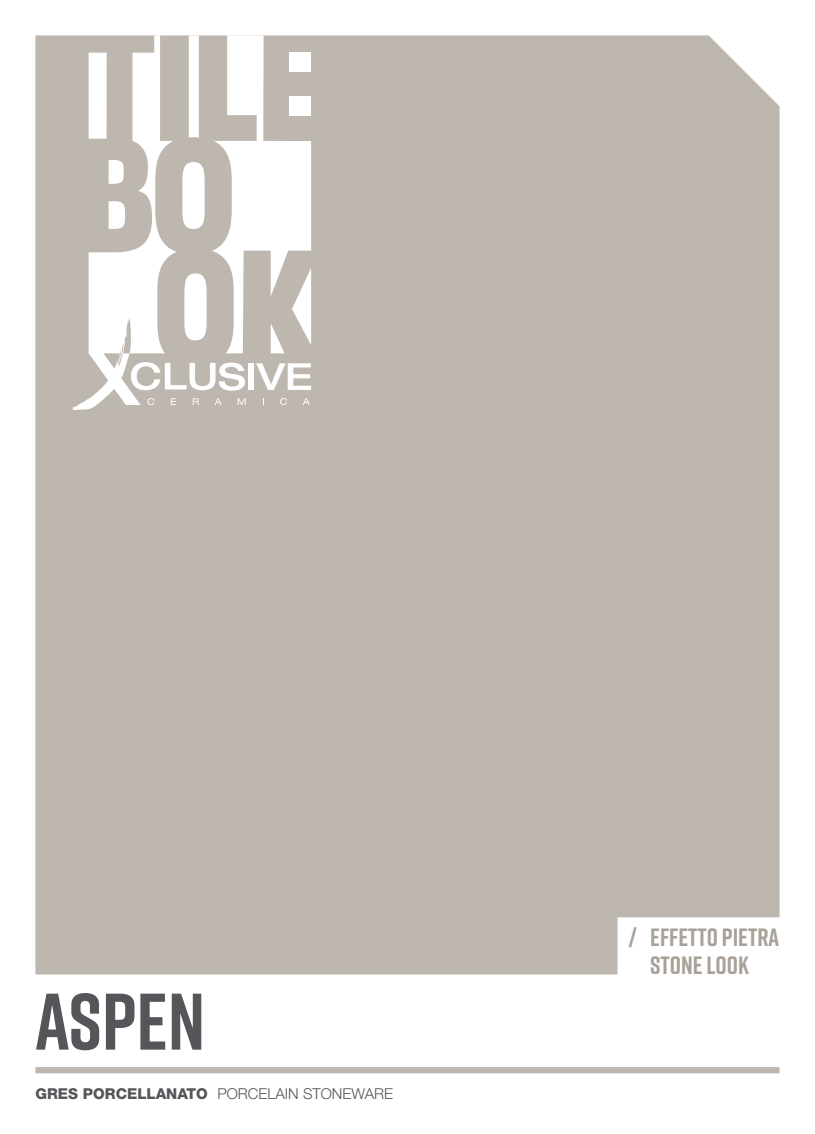
<style>
.page{position:relative;width:815px;height:1134px;background:#fff}
.page>*{position:absolute;margin:0;border:0;box-sizing:border-box;transform-origin:0 0}
.Nomi_serie_piccoli{font:700 80px "Rift";color:#55555a}
.t1{font:700 25px "Rift";color:#a8a197}
.Nomi_serie_piccoli-2{font:300 15px "Helvetica Neue LT Std";color:#55555a}
.s1{font-weight:800}
</style>
<div class="page">
<div style="left:35px;top:35px;width:745px;height:939px;background:#bdb7af"></div>
<div style="left:35px;top:1067px;width:745px;height:6px;background:#bdb7af"></div>
<svg style="left:256px;top:363px;width:55px;height:27px"></svg>
<div style="left:248px;top:363px;width:6px;height:27px;background:#fff"></div>
<svg style="left:177px;top:362px;width:68px;height:29px"></svg>
<svg style="left:72px;top:35px;width:105px;height:376px;fill:#bdb7af"></svg>
<svg style="left:182px;top:35px;width:129px;height:318px"></svg>
<svg style="left:147px;top:398px;width:7px;height:7px"></svg>
<svg style="left:171px;top:398px;width:5px;height:7px"></svg>
<svg style="left:238px;top:398px;width:8px;height:7px"></svg>
<svg style="left:280px;top:398px;width:7px;height:7px"></svg>
<svg style="left:193px;top:398px;width:29px;height:7px"></svg>
<svg style="left:303px;top:398px;width:7px;height:7px"></svg>
<div style="left:618px;top:918px;width:162px;height:56px;background:#fff"></div>
<div style="left:618px;top:917px;width:162px;height:58px;border:1px solid #fff"></div>
<p class="Nomi_serie_piccoli" style="left:35px;top:964px;width:171px">ASPEN</p>
<p class="Nomi_serie_piccoli-2" style="left:35px;top:1084px;width:359px"><span class="s1">GRES PORCELLANATO</span> PORCELAIN STONEWARE</p>
<p class="t1" style="left:629px;top:919px;width:152px">/ EFFETTO PIETRA</p>
<p class="t1" style="left:650px;top:947px;width:100px">STONE LOOK</p>
</div>
